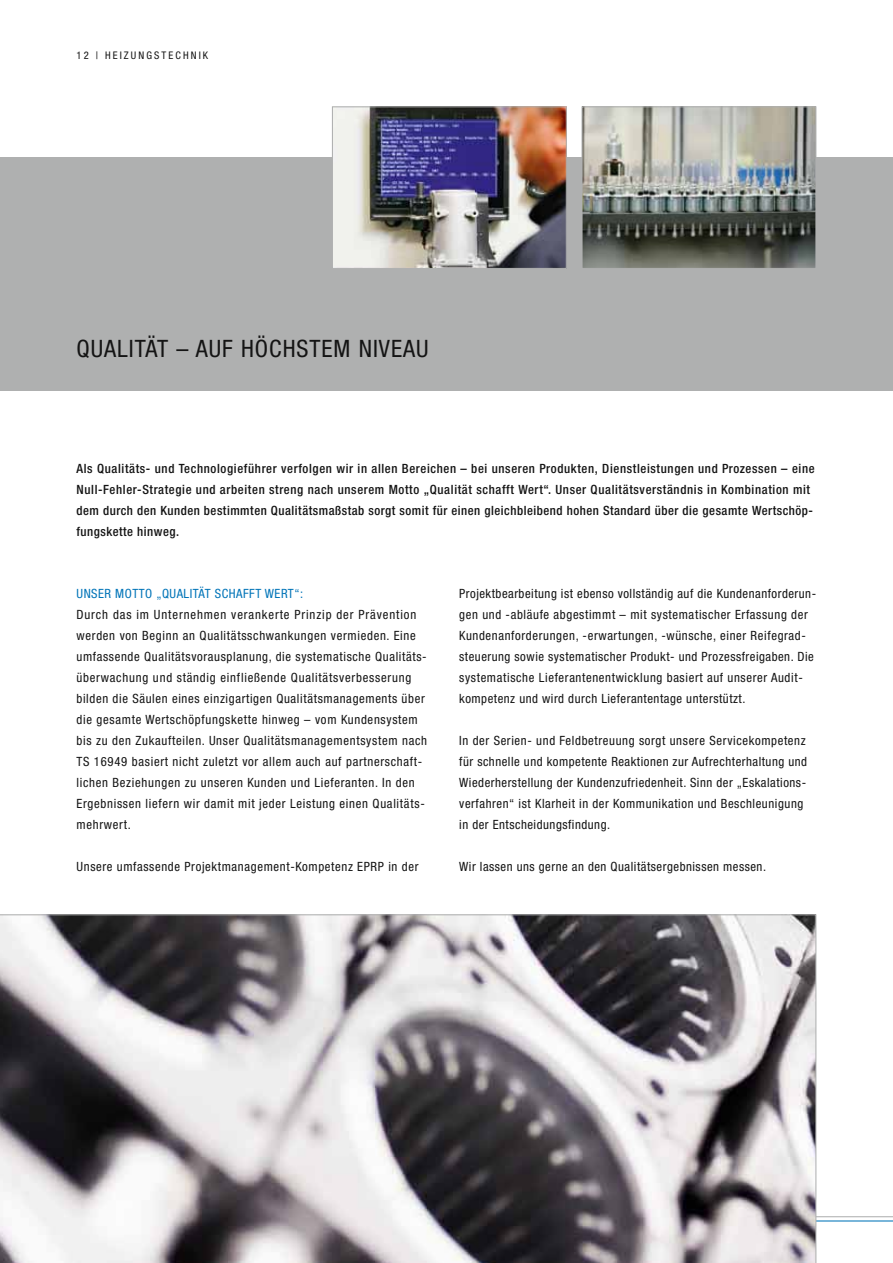
<style>
.page{position:relative;width:893px;height:1263px;background:#fff}
.page>*{position:absolute;margin:0;border:0;box-sizing:border-box;transform-origin:0 0}
.t1{font:condensed 24px "Helvetica Neue LTW1 G";letter-spacing:.04em;color:#141414}
.t2{font:condensed 12.75px/21px "Helvetica Neue LTW1 G";letter-spacing:.05em;color:#141414}
.t3{font:500 condensed 12.75px/21px "Helvetica Neue LTW1 G";letter-spacing:.05em;color:#141414}
.t4{font:condensed 12.75px "Helvetica Neue LTW1 G";color:#0074b8}
.t5{font:condensed 10.5px "Helvetica Neue LTW1 G";letter-spacing:.2em;color:#141414}
</style>
<div class="page">
<hr style="left:77px;top:1216px;width:816px;height:1px;background:#afb0b0">
<hr style="left:77px;top:1220px;width:816px;height:1px;background:#0074b8">
<div style="left:0;top:157px;width:893px;height:234px;background:#afb0b0"></div>
<svg style="left:0;top:914px;width:816px;height:349px"></svg>
<img style="left:334px;top:108px;width:231px;height:159px">
<div style="left:332px;top:106px;width:235px;height:163px;border:1px solid #afb0b0"></div>
<img style="left:583px;top:108px;width:231px;height:159px">
<div style="left:581px;top:106px;width:235px;height:163px;border:1px solid #afb0b0"></div>
<p class="t5" style="left:77px;top:49px;width:93px">12 | HEIZUNGStechnik</p>
<h1 class="t1" style="left:77px;top:335px;width:40px">Qualität</h1>
<h1 class="t1" style="left:176px;top:335px;width:107px">– auf höchstem</h1>
<h1 class="t1" style="left:359px;top:335px;width:71px">Niveau</h1>
<p class="t3" style="left:77px;top:458px;width:740px">Als Qualitäts- und Technologieführer verfolgen wir in allen Bereichen – bei unseren Produkten, Dienstleistungen und Prozessen – eine Null-Fehler-Strategie und arbeiten streng nach unserem Motto „Qualität schafft Wert“. Unser Qualitätsverständnis in Kombination mit dem durch den Kunden bestimmten Qualitätsmaßstab sorgt somit für einen gleichbleibend hohen Standard über die gesamte Wertschöp&shy;fungskette hinweg.</p>
<p class="t4" style="left:77px;top:586px;width:8px">Unser</p>
<p class="t4" style="left:115px;top:586px;width:18px">Motto</p>
<p class="t4" style="left:156px;top:586px;width:28px">„Qualität</p>
<p class="t4" style="left:215px;top:586px;width:8px">schafft</p>
<p class="t4" style="left:265px;top:586px;width:9px">Wert</p>
<p class="t4" style="left:294px;top:586px;width:10px">“:</p>
<p class="t2" style="left:77px;top:604px;width:352px">Durch das im Unternehmen verankerte Prinzip der Prävention werden von Beginn an Qualitätsschwankungen vermieden. Eine umfassende Qualitätsvorausplanung, die systematische Qualitäts&shy;überwachung und ständig einfließende Qualitätsverbesserung bilden die Säulen eines einzigartigen Qualitätsmanagements über die gesamte Wertschöpfungskette hinweg – vom Kundensystem bis zu den Zukaufteilen. Unser Qualitätsmanagementsystem nach TS 16949 basiert nicht zuletzt vor allem auch auf partnerschaft&shy;lichen Beziehungen zu unseren Kunden und Lieferanten. In den Ergebnissen liefern wir damit mit jeder Leistung einen Qualitäts&shy;mehrwert.</p>
<p class="t2" style="left:77px;top:856px;width:343px">Unsere umfassende Projektmanagement-Kompetenz EPRP in der</p>
<p class="t2" style="left:459px;top:583px;width:358px">Projektbearbeitung ist ebenso vollständig auf die Kundenanforderun&shy;gen und -abläufe abgestimmt – mit systematischer Erfassung der Kundenanforderungen, -erwartungen, -wünsche, einer Reifegrad&shy;steuerung sowie systematischer Produkt- und Prozessfreigaben. Die systematische Lieferantenentwicklung basiert auf unserer Audit&shy;kompetenz und wird durch Lieferantentage unterstützt.</p>
<p class="t2" style="left:459px;top:730px;width:349px">In der Serien- und Feldbetreuung sorgt unsere Servicekompetenz für schnelle und kompetente Reaktionen zur Aufrechterhaltung und Wiederherstellung der Kundenzufriedenheit. Sinn der „Eskalations&shy;verfahren“ ist Klarheit in der Kommunikation und Beschleunigung in der Entscheidungsfindung.</p>
<p class="t2" style="left:459px;top:856px;width:308px">Wir lassen uns gerne an den Qualitätsergebnissen messen.</p>
</div>
